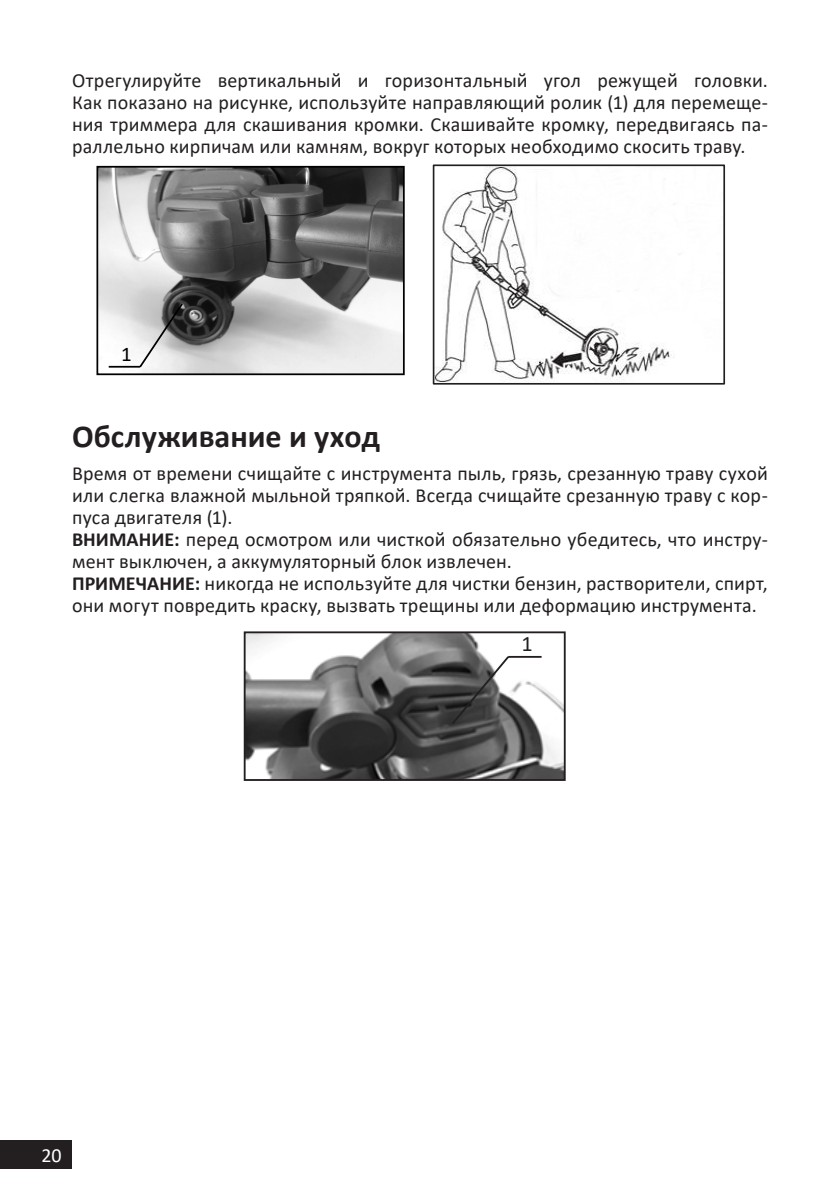
<style>
.page{position:relative;width:840px;height:1191px;background:#fff}
.page>*{position:absolute;margin:0;border:0;box-sizing:border-box;transform-origin:0 0}
.Заголовок_16{font:700 32px "Calibri";color:#231f20}
.t1{font:22.2px "Calibri";color:#231f20}
.t2{font:21px "Calibri";color:#000}
.t3{font:20px/22px "Calibri";letter-spacing:.01em;color:#231f20;text-align:justify}
.t4{font:20px "Calibri";color:#fff}
.s1{font-weight:700}
</style>
<div class="page">
<div style="left:0;top:1140px;width:72px;height:29px;background:#231f20"></div>
<img style="left:435px;top:167px;width:245px;height:214px">
<div style="left:432px;top:164px;width:292px;height:220px;border:2px solid #231f20"></div>
<img style="left:246px;top:634px;width:316px;height:144px">
<div style="left:243px;top:631px;width:322px;height:150px;border:2px solid #231f20"></div>
<svg style="left:450px;top:654px;width:93px;height:72px"></svg>
<img style="left:99px;top:169px;width:302px;height:203px">
<div style="left:96px;top:166px;width:308px;height:209px;border:2px solid #000"></div>
<svg style="left:107px;top:301px;width:77px;height:68px"></svg>
<p class="t3" style="left:72px;top:69px;width:697px">Отрегулируйте вертикальный и горизонтальный угол режущей головки.<br>Как показано на рисунке, используйте направляющий ролик (1) для перемеще&shy;ния триммера для скашивания кромки. Скашивайте кромку, передвигаясь па&shy;раллельно кирпичам или камням, вокруг которых необходимо скосить траву.</p>
<p class="t2" style="left:121px;top:340px;width:12px">1</p>
<p class="Заголовок_16" style="left:72px;top:413px;width:309px">Обслуживание и уход</p>
<p class="t3" style="left:72px;top:462px;width:697px">Время от времени счищайте с инструмента пыль, грязь, срезанную траву сухой или слегка влажной мыльной тряпкой. Всегда счищайте срезанную траву с кор&shy;пуса двигателя (1).</p>
<p class="t3" style="left:72px;top:528px;width:697px"><span class="s1">ВНИМАНИЕ:</span> перед осмотром или чисткой обязательно убедитесь, что инстру&shy;мент выключен, а аккумуляторный блок извлечен.</p>
<p class="t3" style="left:72px;top:572px;width:697px"><span class="s1">ПРИМЕЧАНИЕ:</span> никогда не используйте для чистки бензин, растворители, спирт, они могут повредить краску, вызвать трещины или деформацию инструмента.</p>
<p class="t1" style="left:521px;top:628px;width:13px">1</p>
<p class="t4" style="left:42px;top:1142px;width:22px">20</p>
</div>
